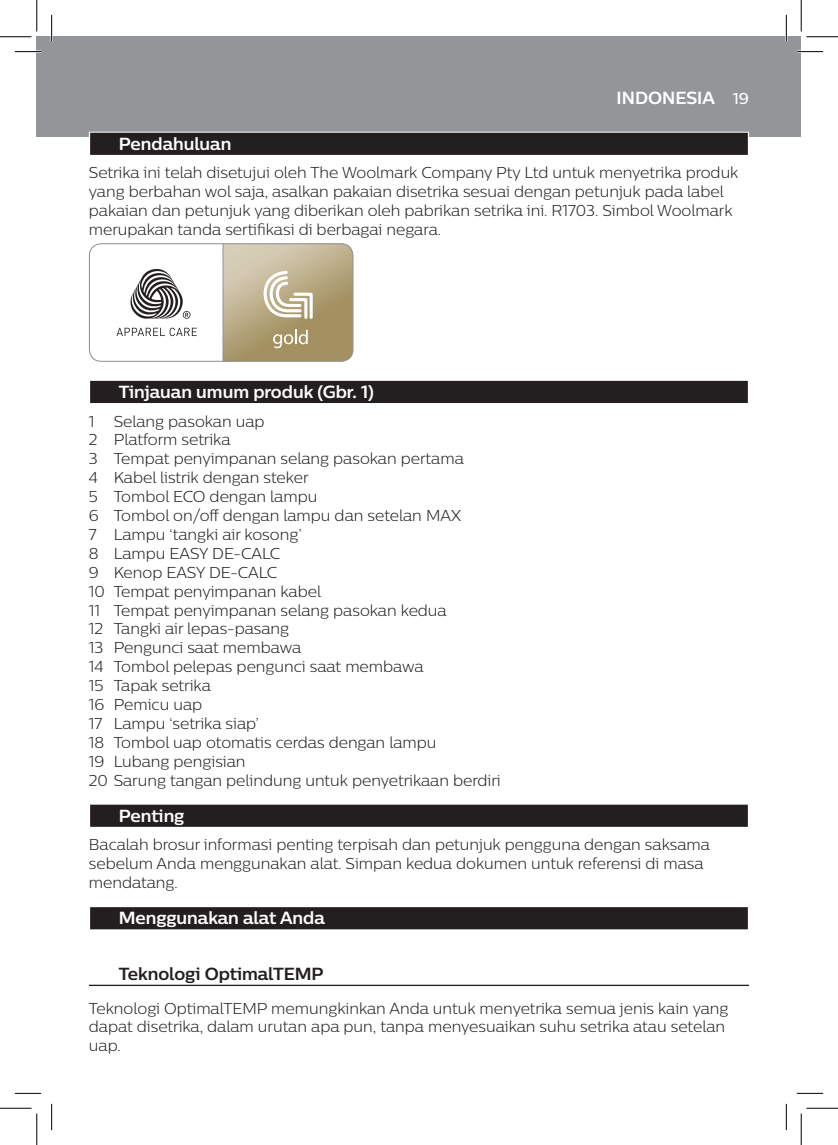
<style>
.page{position:relative;width:838px;height:1145px;background:#fff}
.page>*{position:absolute;margin:0;border:0;box-sizing:border-box;transform-origin:0 0}
.chapter-title-paragr{font:700 17.5px "Centrale Sans";color:#fff}
.heading-title-paragr{font:700 17.5px "Centrale Sans";color:#231f20}
.org_Pageright-w{font:700 17.5px "Centrale Sans";color:#fff}
.chapter-paragraph{font:300 15.75px/18.9px "Centrale Sans";color:#231f20}
.heading-paragraph{font:300 15.75px/18.9px "Centrale Sans";color:#231f20}
.s1{font-weight:500;font-size:15.75px}
</style>
<div class="page">
<div style="left:52px;top:37px;width:749px;height:100px;background:#939598"></div>
<div style="left:37px;top:37px;width:15px;height:100px;background:#939598"></div>
<div style="left:89px;top:132px;width:660px;height:25px;background:#fff"></div>
<div style="left:90px;top:133px;width:657px;height:22px;background:#231f20"></div>
<div style="left:89px;top:380px;width:660px;height:25px;background:#f8f7f8"></div>
<div style="left:90px;top:381px;width:657px;height:22px;background:#231f20"></div>
<div style="left:89px;top:804px;width:660px;height:24px;background:#403c3d"></div>
<div style="left:90px;top:805px;width:657px;height:22px;background:#231f20"></div>
<div style="left:89px;top:906px;width:660px;height:25px;background:#b3b2b2"></div>
<div style="left:90px;top:907px;width:657px;height:22px;background:#231f20"></div>
<hr style="left:89px;top:985px;width:660px;height:1px;background:#231f20">
<div style="left:89px;top:243px;width:264px;height:119px;border:1px solid #929497;border-radius:12px"></div>
<svg style="left:223px;top:243px;width:130px;height:119px;background:#bbad8b"></svg>
<hr style="left:222px;top:243px;width:1px;height:119px;background:#929497">
<svg style="left:130px;top:269px;width:60px;height:50px"></svg>
<svg style="left:116px;top:328px;width:81px;height:8px"></svg>
<hr style="left:15px;top:51px;width:26px;height:2px;background:#fff">
<hr style="left:796px;top:51px;width:27px;height:2px;background:#fff">
<hr style="left:51px;top:15px;width:2px;height:26px;background:#fff">
<hr style="left:785px;top:15px;width:2px;height:26px;background:#fff">
<svg style="left:15px;top:51px;width:26px;height:1px"></svg>
<svg style="left:796px;top:51px;width:27px;height:1px"></svg>
<svg style="left:15px;top:1093px;width:26px;height:1px"></svg>
<svg style="left:796px;top:1093px;width:27px;height:1px"></svg>
<svg style="left:51px;top:15px;width:1px;height:26px"></svg>
<svg style="left:51px;top:1104px;width:1px;height:26px"></svg>
<svg style="left:786px;top:15px;width:1px;height:26px"></svg>
<svg style="left:786px;top:1104px;width:1px;height:26px"></svg>
<hr style="left:0;top:36px;width:32px;height:1px;background:#000">
<hr style="left:806px;top:36px;width:31px;height:1px;background:#000">
<hr style="left:0;top:1108px;width:32px;height:1px;background:#000">
<hr style="left:806px;top:1108px;width:31px;height:1px;background:#000">
<hr style="left:36px;top:0;width:1px;height:31px;background:#000">
<hr style="left:36px;top:1113px;width:1px;height:32px;background:#000">
<hr style="left:800px;top:0;width:1px;height:31px;background:#000">
<hr style="left:800px;top:1113px;width:1px;height:32px;background:#000">
<p class="org_Pageright-w" style="left:616px;top:87px;width:134px">INDONESIA <span class="s1">19</span></p>
<p class="chapter-title-paragr" style="left:119px;top:132px;width:114px">Pendahuluan</p>
<p class="chapter-paragraph" style="left:89px;top:163px;width:651px">Setrika ini telah disetujui oleh The Woolmark Company Pty Ltd untuk menyetrika produk yang berbahan wol saja, asalkan pakaian disetrika sesuai dengan petunjuk pada label pakaian dan petunjuk yang diberikan oleh pabrikan setrika ini. R1703. Simbol Woolmark merupakan tanda sertifikasi di berbagai negara.</p>
<p class="chapter-title-paragr" style="left:119px;top:380px;width:257px">Tinjauan umum produk (Gbr. 1)</p>
<p class="chapter-paragraph" style="left:89px;top:411px;width:177px">1 Selang pasokan uap</p>
<p class="chapter-paragraph" style="left:89px;top:430px;width:143px">2 Platform setrika</p>
<p class="chapter-paragraph" style="left:89px;top:449px;width:376px">3 Tempat penyimpanan selang pasokan pertama</p>
<p class="chapter-paragraph" style="left:89px;top:468px;width:221px">4 Kabel listrik dengan steker</p>
<p class="chapter-paragraph" style="left:89px;top:487px;width:230px">5 Tombol ECO dengan lampu</p>
<p class="chapter-paragraph" style="left:89px;top:506px;width:373px">6 Tombol on/off dengan lampu dan setelan MAX</p>
<p class="chapter-paragraph" style="left:89px;top:525px;width:214px">7 Lampu ‘tangki air kosong’</p>
<p class="chapter-paragraph" style="left:89px;top:544px;width:193px">8 Lampu EASY DE-CALC</p>
<p class="chapter-paragraph" style="left:89px;top:562px;width:190px">9 Kenop EASY DE-CALC</p>
<p class="chapter-paragraph" style="left:89px;top:581px;width:233px">10 Tempat penyimpanan kabel</p>
<p class="chapter-paragraph" style="left:89px;top:600px;width:359px">11 Tempat penyimpanan selang pasokan kedua</p>
<p class="chapter-paragraph" style="left:89px;top:619px;width:202px">12 Tangki air lepas-pasang</p>
<p class="chapter-paragraph" style="left:89px;top:638px;width:214px">13 Pengunci saat membawa</p>
<p class="chapter-paragraph" style="left:89px;top:657px;width:336px">14 Tombol pelepas pengunci saat membawa</p>
<p class="chapter-paragraph" style="left:89px;top:676px;width:123px">15 Tapak setrika</p>
<p class="chapter-paragraph" style="left:89px;top:695px;width:115px">16 Pemicu uap</p>
<p class="chapter-paragraph" style="left:89px;top:714px;width:171px">17 Lampu ‘setrika siap’</p>
<p class="chapter-paragraph" style="left:89px;top:733px;width:349px">18 Tombol uap otomatis cerdas dengan lampu</p>
<p class="chapter-paragraph" style="left:89px;top:751px;width:158px">19 Lubang pengisian</p>
<p class="chapter-paragraph" style="left:89px;top:770px;width:413px">20 Sarung tangan pelindung untuk penyetrikaan berdiri</p>
<p class="chapter-title-paragr" style="left:119px;top:804px;width:67px">Penting</p>
<p class="chapter-paragraph" style="left:89px;top:835px;width:622px">Bacalah brosur informasi penting terpisah dan petunjuk pengguna dengan saksama sebelum Anda menggunakan alat. Simpan kedua dokumen untuk referensi di masa mendatang.</p>
<p class="chapter-title-paragr" style="left:119px;top:907px;width:208px">Menggunakan alat Anda</p>
<p class="heading-title-paragr" style="left:119px;top:962px;width:206px">Teknologi OptimalTEMP</p>
<p class="heading-paragraph" style="left:89px;top:998px;width:641px">Teknologi OptimalTEMP memungkinkan Anda untuk menyetrika semua jenis kain yang dapat disetrika, dalam urutan apa pun, tanpa menyesuaikan suhu setrika atau setelan uap.</p>
</div>
